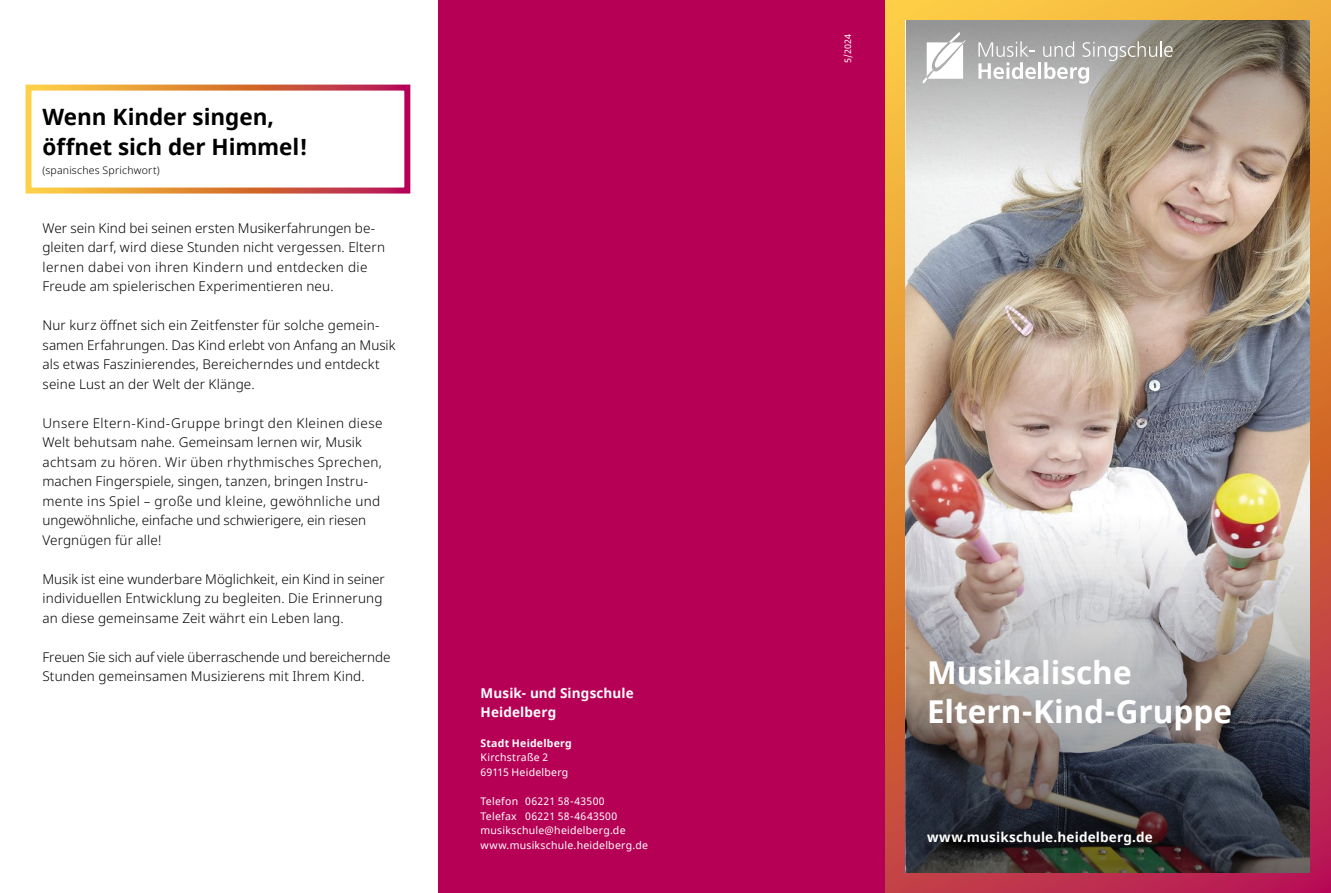
<style>
.page{position:relative;width:1331px;height:893px;background:#fff}
.page>*{position:absolute;margin:0;border:0;box-sizing:border-box;transform-origin:0 0}
._21pt_Bold_w__Titel{font:700 31.5px "Noto Sans";color:#fff}
.t1{font:700 22.5px "Noto Sans";letter-spacing:-.005em;color:#000}
.Fließtext_9pt_Frutiger_45_light_ZAB_12pt{font:300 13.5px/19.5px "Noto Sans";letter-spacing:.01em;color:#000}
._9pt_Bold_w_Amt__Markenband{font:700 13.5px/19.5px "Noto Sans";letter-spacing:.01em;color:#fff}
._9pt_Bold_w__Domain{font:700 13.5px "Noto Sans";letter-spacing:.01em;color:#fff}
._7pt_Regular_w_Adresse__Markenband{font:10.5px "Noto Sans";letter-spacing:.025em;color:#fff}
.t2{font:300 10.5px "Noto Sans";letter-spacing:.02em;color:#000}
._7pt_Regular_w_Adresse__Markenband-2{font:700 10.5px "Noto Sans";letter-spacing:.02em;color:#fff}
._6pt_regular_w__Bildnachweis{font:9px "Noto Sans";color:#fff}
</style>
<div class="page">
<svg style="left:884px;top:0;width:447px;height:893px;background:#d8753f"></svg>
<img style="left:906px;top:187px;width:404px;height:109px">
<div style="left:438px;top:0;width:446px;height:893px;background:#b60056"></div>
<svg style="left:906px;top:20px;width:404px;height:167px;background:#aea59a"></svg>
<img style="left:906px;top:296px;width:404px;height:577px">
<svg style="left:978px;top:41px;width:58px;height:38px"></svg>
<hr style="left:1038px;top:62px;width:3px;height:17px;background:#fff">
<svg style="left:1043px;top:41px;width:130px;height:43px;background:#aca9a2"></svg>
<svg style="left:922px;top:32px;width:43px;height:52px"></svg>
<p class="t1" style="left:43px;top:101px;width:233px">Wenn Kinder singen,</p>
<p class="t1" style="left:43px;top:131px;width:267px">öffnet sich der Himmel!</p>
<p class="t2" style="left:43px;top:163px;width:119px">(spanisches Sprichwort)</p>
<p class="Fließtext_9pt_Frutiger_45_light_ZAB_12pt" style="left:43px;top:218px;width:344px">Wer sein Kind bei seinen ersten Musikerfahrungen be&shy;gleiten darf, wird diese Stunden nicht vergessen. Eltern lernen dabei von ihren Kindern und entdecken die Freude am spielerischen Experimentieren neu.</p>
<p class="Fließtext_9pt_Frutiger_45_light_ZAB_12pt" style="left:43px;top:316px;width:354px">Nur kurz öffnet sich ein Zeitfenster für solche gemein&shy;samen Erfahrungen. Das Kind erlebt von Anfang an Musik als etwas Faszinierendes, Bereicherndes und entdeckt seine Lust an der Welt der Klänge.</p>
<p class="Fließtext_9pt_Frutiger_45_light_ZAB_12pt" style="left:43px;top:413px;width:342px">Unsere Eltern-Kind-Gruppe bringt den Kleinen diese Welt behutsam nahe. Gemeinsam lernen wir, Musik achtsam zu hören. Wir üben rhythmisches Sprechen, machen Fingerspiele, singen, tanzen, bringen Instru&shy;mente ins Spiel – große und kleine, gewöhnliche und ungewöhnliche, einfache und schwierigere, ein riesen Vergnügen für alle!</p>
<p class="Fließtext_9pt_Frutiger_45_light_ZAB_12pt" style="left:43px;top:569px;width:344px">Musik ist eine wunderbare Möglichkeit, ein Kind in seiner individuellen Entwicklung zu begleiten. Die Erinnerung an diese gemeinsame Zeit währt ein Leben lang.</p>
<p class="Fließtext_9pt_Frutiger_45_light_ZAB_12pt" style="left:43px;top:647px;width:349px">Freuen Sie sich auf viele überraschende und bereichernde<br>Stunden gemeinsamen Musizierens mit Ihrem Kind.</p>
<p class="_9pt_Bold_w_Amt__Markenband" style="left:480px;top:684px;width:155px">Musik- und Singschule<br>Heidelberg</p>
<p class="_7pt_Regular_w_Adresse__Markenband-2" style="left:480px;top:735px;width:93px">Stadt Heidelberg</p>
<p class="_7pt_Regular_w_Adresse__Markenband" style="left:480px;top:750px;width:69px">Kirchstraße 2</p>
<p class="_7pt_Regular_w_Adresse__Markenband" style="left:480px;top:765px;width:89px">69115 Heidelberg</p>
<p class="_7pt_Regular_w_Adresse__Markenband" style="left:480px;top:794px;width:126px">Telefon 06221 58-43500</p>
<p class="_7pt_Regular_w_Adresse__Markenband" style="left:480px;top:809px;width:138px">Telefax 06221 58-4643500</p>
<p class="_7pt_Regular_w_Adresse__Markenband" style="left:480px;top:823px;width:147px">musikschule@heidelberg.de</p>
<p class="_7pt_Regular_w_Adresse__Markenband" style="left:480px;top:838px;width:169px">www.musikschule.heidelberg.de</p>
<p class="_6pt_regular_w__Bildnachweis" style="left:841px;top:63px;width:31px;rotate:-90deg">5/2024</p>
<p class="_21pt_Bold_w__Titel" style="left:927px;top:651px;width:206px">Musikalische</p>
<p class="_21pt_Bold_w__Titel" style="left:927px;top:690px;width:307px">Eltern-Kind-Gruppe</p>
<p class="_9pt_Bold_w__Domain" style="left:927px;top:828px;width:227px">www.musikschule.heidelberg.de</p>
</div>
